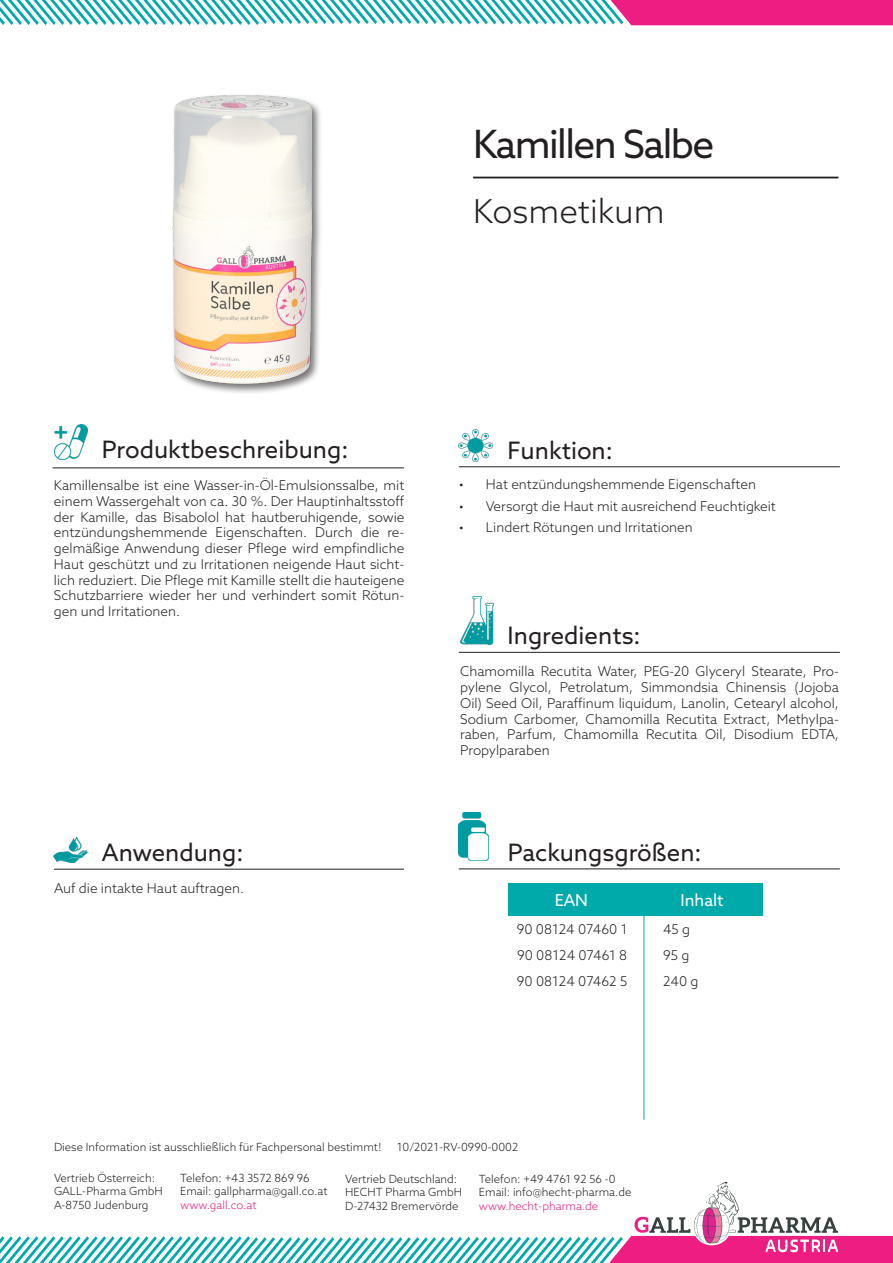
<style>
.page{position:relative;width:893px;height:1263px;background:#fff}
.page>*{position:absolute;margin:0;border:0;box-sizing:border-box;transform-origin:0 0}
.t1{font:39px "Azo Sans";letter-spacing:-.04em;color:#231f20}
.t2{font:300 33px "Azo Sans";color:#231f20}
.t3{font:24px "Azo Sans";color:#231f20}
.t4{font:16.5px "Azo Sans";color:#fff}
.Inhalt_Tabelle{font:300 13.5px/15.8px "Azo Sans";color:#231f20;text-align:justify}
.t5{font:300 11.25px/13.5px "Azo Sans";color:#231f20}
.s1{color:#ed1d7d}
</style>
<div class="page">
<img style="left:460px;top:596px;width:33px;height:49px">
<svg style="left:0;top:0;width:893px;height:25px"></svg>
<svg style="left:0;top:1182px;width:893px;height:81px"></svg>
<img style="left:459px;top:812px;width:29px;height:48px">
<hr style="left:473px;top:177px;width:365px;height:1px;background:#231f20">
<hr style="left:459px;top:466px;width:381px;height:1px;background:#231f20">
<hr style="left:53px;top:467px;width:351px;height:1px;background:#231f20">
<hr style="left:54px;top:869px;width:350px;height:1px;background:#231f20">
<hr style="left:459px;top:868px;width:381px;height:1px;background:#231f20">
<hr style="left:459px;top:652px;width:381px;height:1px;background:#231f20">
<img style="left:54px;top:424px;width:33px;height:35px">
<img style="left:459px;top:430px;width:33px;height:32px">
<img style="left:54px;top:838px;width:33px;height:25px">
<div style="left:508px;top:883px;width:254px;height:32px;background:#00a9aa"></div>
<hr style="left:644px;top:883px;width:1px;height:237px;background:#00a9aa">
<img style="left:172px;top:95px;width:149px;height:295px">
<p class="t3" style="left:102px;top:434px;width:248px">Produktbeschreibung:</p>
<p class="t1" style="left:473px;top:118px;width:243px">Kamillen Salbe</p>
<p class="t2" style="left:473px;top:189px;width:193px">Kosmetikum</p>
<p class="t3" style="left:508px;top:434px;width:107px">Funktion:</p>
<p class="Inhalt_Tabelle" style="left:54px;top:477px;width:352px">Kamillensalbe ist eine Wasser-in-Öl-Emulsionssalbe, mit einem Wassergehalt von ca. 30 %. Der Hauptinhaltsstoff der Kamille, das Bisabolol hat hautberuhigende, sowie entzündungshemmende Eigenschaften. Durch die re&shy;gelmäßige Anwendung dieser Pflege wird empfindliche Haut geschützt und zu Irritationen neigende Haut sicht&shy;lich reduziert. Die Pflege mit Kamille stellt die hauteigene Schutzbarriere wieder her und verhindert somit Rötun&shy;gen und Irritationen.</p>
<p class="Inhalt_Tabelle" style="left:459px;top:476px;width:299px">• Hat entzündungshemmende Eigenschaften</p>
<p class="Inhalt_Tabelle" style="left:459px;top:498px;width:319px">• Versorgt die Haut mit ausreichend Feuchtigkeit</p>
<p class="Inhalt_Tabelle" style="left:459px;top:519px;width:235px">• Lindert Rötungen und Irritationen</p>
<p class="t3" style="left:508px;top:620px;width:135px">Ingredients:</p>
<p class="t3" style="left:102px;top:837px;width:143px">Anwendung:</p>
<p class="Inhalt_Tabelle" style="left:54px;top:880px;width:192px">Auf die intakte Haut auftragen.</p>
<p class="Inhalt_Tabelle" style="left:460px;top:663px;width:380px">Chamomilla Recutita Water, PEG-20 Glyceryl Stearate, Pro&shy;pylene Glycol, Petrolatum, Simmondsia Chinensis (Jojoba Oil) Seed Oil, Paraffinum liquidum, Lanolin, Cetearyl alcohol,</p>
<p class="Inhalt_Tabelle" style="left:460px;top:711px;width:380px">Sodium Carbomer, Chamomilla Recutita Extract, Methylpa&shy;raben, Parfum, Chamomilla Recutita Oil, Disodium EDTA,</p>
<p class="Inhalt_Tabelle" style="left:460px;top:742px;width:91px">Propylparaben</p>
<p class="t3" style="left:508px;top:836px;width:195px">Packungsgrößen:</p>
<p class="t4" style="left:555px;top:889px;width:35px">EAN</p>
<p class="t4" style="left:681px;top:889px;width:45px">Inhalt</p>
<p class="Inhalt_Tabelle" style="left:517px;top:921px;width:112px">90 08124 07460 1</p>
<p class="Inhalt_Tabelle" style="left:663px;top:921px;width:28px">45 g</p>
<p class="Inhalt_Tabelle" style="left:517px;top:947px;width:111px">90 08124 07461 8</p>
<p class="Inhalt_Tabelle" style="left:663px;top:947px;width:28px">95 g</p>
<p class="Inhalt_Tabelle" style="left:517px;top:973px;width:112px">90 08124 07462 5</p>
<p class="Inhalt_Tabelle" style="left:663px;top:973px;width:37px">240 g</p>
<p class="t5" style="left:54px;top:1140px;width:329px">Diese Information ist ausschließlich für Fachpersonal bestimmt!</p>
<p class="t5" style="left:397px;top:1140px;width:123px">10/2021-RV-0990-0002</p>
<p class="t5" style="left:479px;top:1172px;width:154px">Telefon: +49 4761 92 56 -0<br>Email: info@hecht-pharma.de <span class="s1">www.hecht-pharma.de</span></p>
<p class="t5" style="left:54px;top:1171px;width:110px">Vertrieb Österreich:<br>GALL-Pharma GmbH<br>A-8750 Judenburg</p>
<p class="t5" style="left:180px;top:1171px;width:149px">Telefon: +43 3572 869 96<br>Email: gallpharma@gall.co.at <span class="s1">www.gall.co.at</span></p>
<p class="t5" style="left:345px;top:1172px;width:118px">Vertrieb Deutschland:<br>HECHT Pharma GmbH<br>D-27432 Bremervörde</p>
</div>
